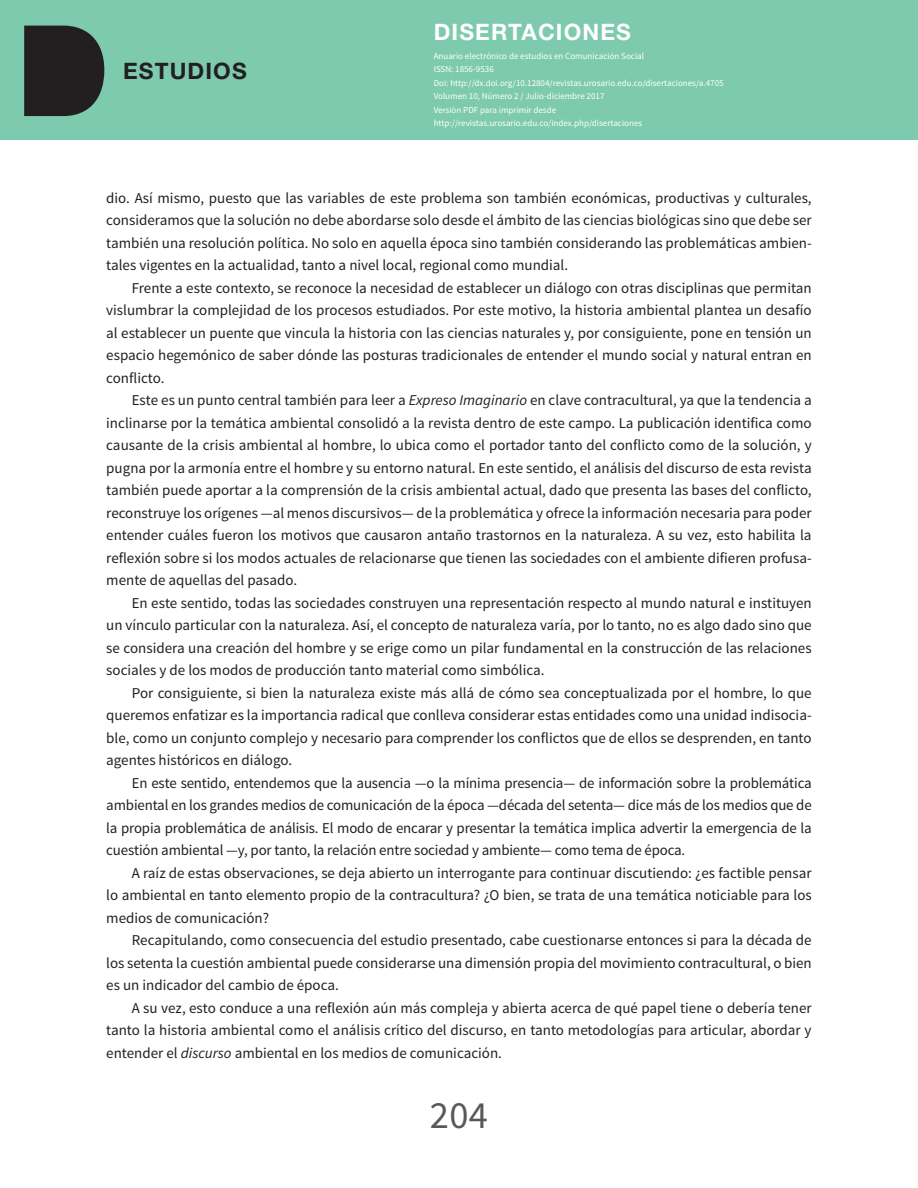
<style>
.page{position:relative;width:918px;height:1188px;background:#fff}
.page>*{position:absolute;margin:0;border:0;box-sizing:border-box;transform-origin:0 0}
.t1{font:38.4px "Source Sans Pro";color:#57585a}
.t2{font:700 22.65px "Helvetica Neue LT Std";letter-spacing:.05em;color:#fff}
.t3{font:700 22.65px "Helvetica Neue LT Std";letter-spacing:.05em;color:#231f20}
.p2{font:15px/22.5px "Source Sans Pro";color:#231f20;text-align:justify}
.t4{font:9px/13.5px "Source Sans Pro";color:#fff}
.s1{font-style:inherit}
.s2{font-style:italic}
</style>
<div class="page">
<div style="left:0;top:0;width:918px;height:139px;background:#7dcaae"></div>
<svg style="left:24px;top:26px;width:80px;height:90px;background:#2b2e2d"></svg>
<h2 class="t3" style="left:123px;top:57px;width:125px">ESTUDIOS</h2>
<h2 class="t2" style="left:434px;top:18px;width:199px">DISERTACIONES</h2>
<p class="t4" style="left:434px;top:49px;width:292px">Anuario electrónico de estudios en Comunicación Social<br><span class="s1">ISSN</span>: 1856-9536<br>Doi: http://dx.doi.org/10.12804/revistas.urosario.edu.co/disertaciones/a.4705<br>Volumen 10, Número 2 / Julio-diciembre 2017<br>Versión <span class="s1">PDF</span> para imprimir desde http://revistas.urosario.edu.co/index.php/disertaciones</p>
<p class="p2" style="left:106px;top:187px;width:707px">dio. Así mismo, puesto que las variables de este problema son también económicas, productivas y culturales, consideramos que la solución no debe abordarse solo desde el ámbito de las ciencias biológicas sino que debe ser también una resolución política. No solo en aquella época sino también considerando las problemáticas ambien&shy;tales vigentes en la actualidad, tanto a nivel local, regional como mundial.</p>
<p class="p2" style="left:106px;top:277px;width:707px;text-indent:26px">Frente a este contexto, se reconoce la necesidad de establecer un diálogo con otras disciplinas que permitan vislumbrar la complejidad de los procesos estudiados. Por este motivo, la historia ambiental plantea un desafío al establecer un puente que vincula la historia con las ciencias naturales y, por consiguiente, pone en tensión un espacio hegemónico de saber dónde las posturas tradicionales de entender el mundo social y natural entran en conflicto.</p>
<p class="p2" style="left:106px;top:389px;width:707px;text-indent:26px">Este es un punto central también para leer a <span class="s2">Expreso Imaginario</span> en clave contracultural, ya que la tendencia a inclinarse por la temática ambiental consolidó a la revista dentro de este campo. La publicación identifica como causante de la crisis ambiental al hombre, lo ubica como el portador tanto del conflicto como de la solución, y pugna por la armonía entre el hombre y su entorno natural. En este sentido, el análisis del discurso de esta revista también puede aportar a la comprensión de la crisis ambiental actual, dado que presenta las bases del conflicto, reconstruye los orígenes —al menos discursivos— de la problemática y ofrece la información necesaria para poder entender cuáles fueron los motivos que causaron antaño trastornos en la naturaleza. A su vez, esto habilita la reflexión sobre si los modos actuales de relacionarse que tienen las sociedades con el ambiente difieren profusa&shy;mente de aquellas del pasado.</p>
<p class="p2" style="left:106px;top:592px;width:707px;text-indent:26px">En este sentido, todas las sociedades construyen una representación respecto al mundo natural e instituyen un vínculo particular con la naturaleza. Así, el concepto de naturaleza varía, por lo tanto, no es algo dado sino que se considera una creación del hombre y se erige como un pilar fundamental en la construcción de las relaciones sociales y de los modos de producción tanto material como simbólica.</p>
<p class="p2" style="left:106px;top:682px;width:707px;text-indent:26px">Por consiguiente, si bien la naturaleza existe más allá de cómo sea conceptualizada por el hombre, lo que queremos enfatizar es la importancia radical que conlleva considerar estas entidades como una unidad indisocia&shy;ble, como un conjunto complejo y necesario para comprender los conflictos que de ellos se desprenden, en tanto agentes históricos en diálogo.</p>
<p class="p2" style="left:106px;top:772px;width:707px;text-indent:26px">En este sentido, entendemos que la ausencia —o la mínima presencia— de información sobre la problemática ambiental en los grandes medios de comunicación de la época —década del setenta— dice más de los medios que de la propia problemática de análisis. El modo de encarar y presentar la temática implica advertir la emergencia de la cuestión ambiental —y, por tanto, la relación entre sociedad y ambiente— como tema de época.</p>
<p class="p2" style="left:106px;top:862px;width:707px;text-indent:26px">A raíz de estas observaciones, se deja abierto un interrogante para continuar discutiendo: ¿es factible pensar lo ambiental en tanto elemento propio de la contracultura? ¿O bien, se trata de una temática noticiable para los medios de comunicación?</p>
<p class="p2" style="left:106px;top:929px;width:707px;text-indent:26px">Recapitulando, como consecuencia del estudio presentado, cabe cuestionarse entonces si para la década de los setenta la cuestión ambiental puede considerarse una dimensión propia del movimiento contracultural, o bien es un indicador del cambio de época.</p>
<p class="p2" style="left:106px;top:997px;width:707px;text-indent:26px">A su vez, esto conduce a una reflexión aún más compleja y abierta acerca de qué papel tiene o debería tener tanto la historia ambiental como el análisis crítico del discurso, en tanto metodologías para articular, abordar y entender el <span class="s2">discurso</span> ambiental en los medios de comunicación.</p>
<h1 class="t1" style="left:430px;top:1092px;width:60px">204</h1>
</div>
